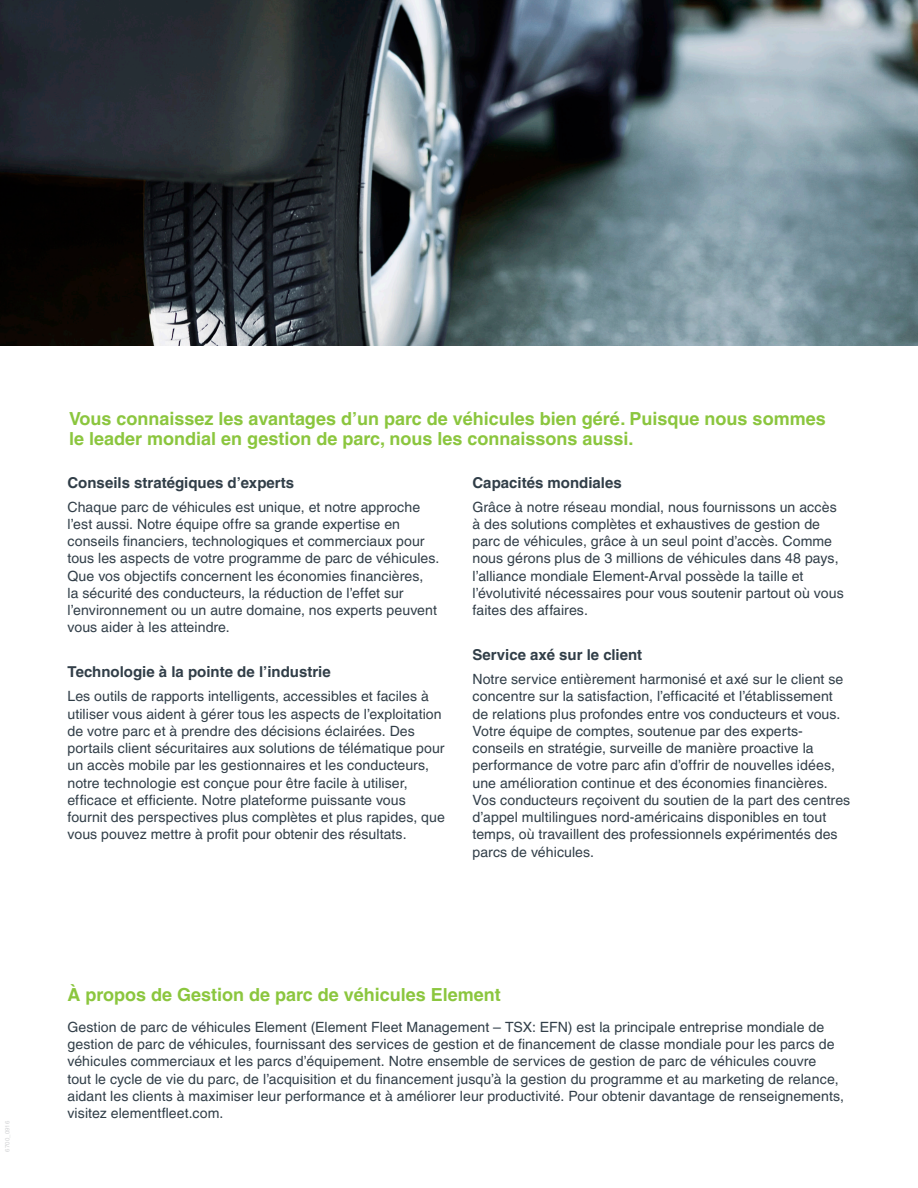
<style>
.page{position:relative;width:918px;height:1188px;background:#fff}
.page>*{position:absolute;margin:0;border:0;box-sizing:border-box;transform-origin:0 0}
.Heading_Level_1{font:700 18px/19.5px "Helvetica LT Pro";color:#8bc63e}
.Heading_Level_2{font:700 15px "Helvetica LT Pro";color:#313e48}
.Body_Text{font:14.1px/17.2px "Helvetica LT Pro";letter-spacing:.005em;color:#313e48}
.Job_Code{font:6px "Helvetica LT Pro";letter-spacing:.01em;color:#d1d2d4}
</style>
<div class="page">
<img style="left:0;top:0;width:918px;height:345px">
<p class="Job_Code" style="left:4px;top:1152px;width:32px;rotate:-90deg">6700_0916</p>
<p class="Heading_Level_1" style="left:69px;top:409px;width:758px">Vous connaissez les avantages d’un parc de véhicules bien géré. Puisque nous sommes le leader mondial en gestion de parc, nous les connaissons aussi.</p>
<p class="Heading_Level_2" style="left:68px;top:473px;width:228px">Conseils stratégiques d’experts</p>
<p class="Body_Text" style="left:68px;top:498px;width:373px">Chaque parc de véhicules est unique, et notre approche l’est aussi. Notre équipe offre sa grande expertise en conseils financiers, technologiques et commerciaux pour tous les aspects de votre programme de parc de véhicules.<br>Que vos objectifs concernent les économies financières,<br>la sécurité des conducteurs, la réduction de l’effet sur l’environnement ou un autre domaine, nos experts peuvent vous aider à les atteindre.</p>
<p class="Heading_Level_2" style="left:68px;top:663px;width:265px">Technologie à la pointe de l’industrie</p>
<p class="Body_Text" style="left:68px;top:688px;width:379px">Les outils de rapports intelligents, accessibles et faciles à utiliser vous aident à gérer tous les aspects de l’exploitation de votre parc et à prendre des décisions éclairées. Des portails client sécuritaires aux solutions de télématique pour un accès mobile par les gestionnaires et les conducteurs, notre technologie est conçue pour être facile à utiliser, efficace et efficiente. Notre plateforme puissante vous fournit des perspectives plus complètes et plus rapides, que vous pouvez mettre à profit pour obtenir des résultats.</p>
<p class="Heading_Level_2" style="left:472px;top:473px;width:151px">Capacités mondiales</p>
<p class="Body_Text" style="left:472px;top:498px;width:373px">Grâce à notre réseau mondial, nous fournissons un accès à des solutions complètes et exhaustives de gestion de parc de véhicules, grâce à un seul point d’accès. Comme nous gérons plus de 3 millions de véhicules dans 48 pays, l’alliance mondiale Element-Arval possède la taille et l’évolutivité nécessaires pour vous soutenir partout où vous faites des affaires.</p>
<p class="Heading_Level_2" style="left:472px;top:646px;width:171px">Service axé sur le client</p>
<p class="Body_Text" style="left:472px;top:671px;width:379px">Notre service entièrement harmonisé et axé sur le client se concentre sur la satisfaction, l’efficacité et l’établissement de relations plus profondes entre vos conducteurs et vous.<br>Votre équipe de comptes, soutenue par des experts&shy;conseils en stratégie, surveille de manière proactive la performance de votre parc afin d’offrir de nouvelles idées, une amélioration continue et des économies financières.<br>Vos conducteurs reçoivent du soutien de la part des centres d’appel multilingues nord-américains disponibles en tout temps, où travaillent des professionnels expérimentés des parcs de véhicules.</p>
<p class="Heading_Level_1" style="left:68px;top:985px;width:435px">À propos de Gestion de parc de véhicules Element</p>
<p class="Body_Text" style="left:68px;top:1018px;width:778px">Gestion de parc de véhicules Element (Element Fleet Management – TSX: EFN) est la principale entreprise mondiale de gestion de parc de véhicules, fournissant des services de gestion et de financement de classe mondiale pour les parcs de véhicules commerciaux et les parcs d’équipement. Notre ensemble de services de gestion de parc de véhicules couvre<br>tout le cycle de vie du parc, de l’acquisition et du financement jusqu’à la gestion du programme et au marketing de relance, aidant les clients à maximiser leur performance et à améliorer leur productivité. Pour obtenir davantage de renseignements, visitez elementfleet.com.</p>
</div>
